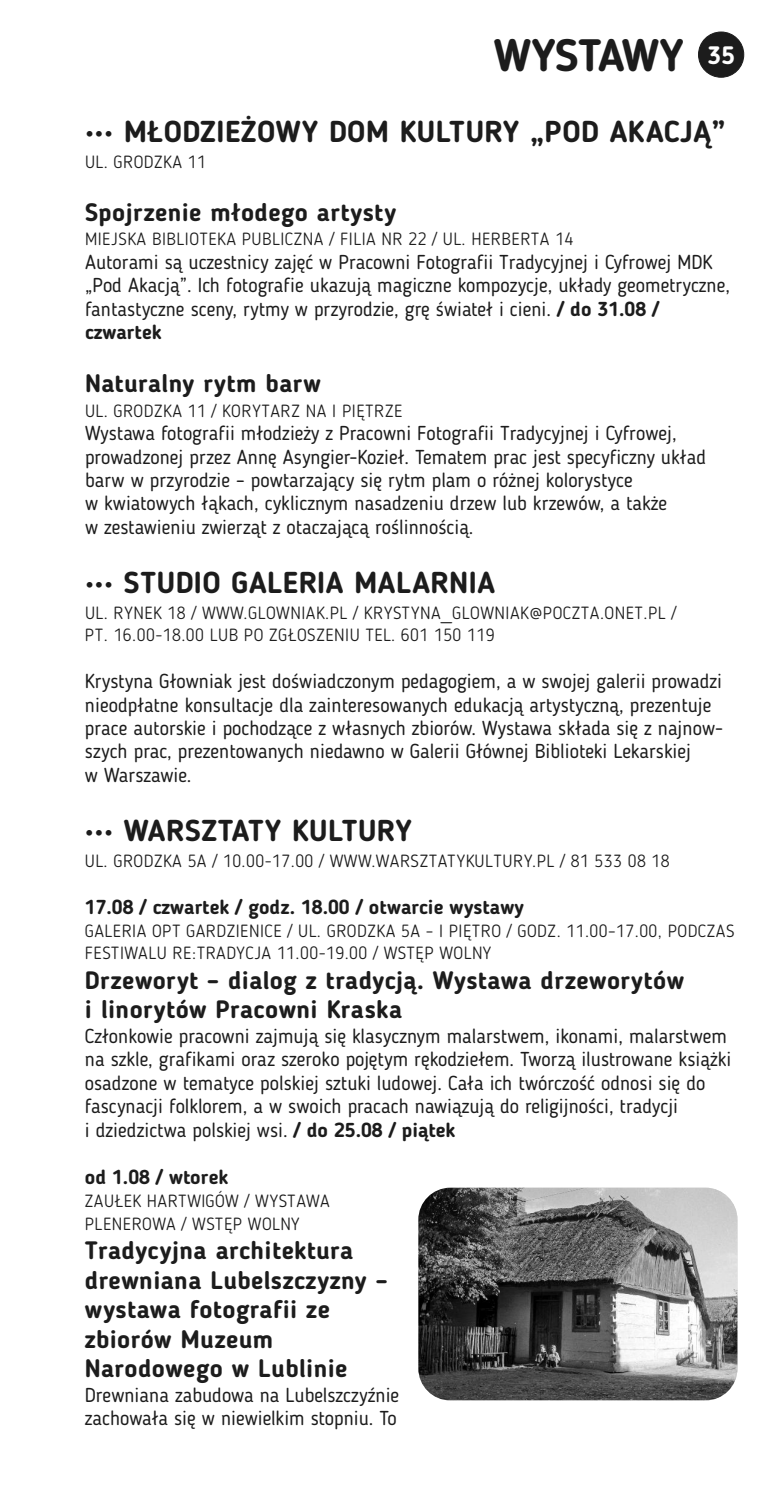
<style>
.page{position:relative;width:780px;height:1489px;background:#fff}
.page>*{position:absolute;margin:0;border:0;box-sizing:border-box;transform-origin:0 0}
.t1{font:700 45px "Blogger Sans";letter-spacing:-.01em;color:#1c1c1c}
.t2{font:700 30px "Blogger Sans";letter-spacing:.015em;color:#1c1c1c}
.t3{font:700 25px/29.5px "Blogger Sans";letter-spacing:.015em;color:#1c1c1c}
.t4{font:20px/23.5px "Blogger Sans";color:#1c1c1c}
.t5{font:700 20px "Blogger Sans";color:#1c1c1c}
.t6{font:300 17.5px/22.5px "Blogger Sans";letter-spacing:.03em;color:#1c1c1c}
.s1{font-weight:700}
</style>
<div class="page">
<div style="left:698px;top:32px;width:46px;height:45px;background:#1c1c1c;border:1px solid #1c1c1c;border-radius:50%"></div>
<img style="left:418px;top:1187px;width:319px;height:213px;border-radius:32px">
<h1 class="t1" style="left:493px;top:37px;width:243px">WYSTAWY <sup>35</sup></h1>
<h2 class="t2" style="left:85px;top:119px;width:642px">••• MŁODZIEŻOWY DOM KULTURY „POD AKACJĄ”</h2>
<p class="t6" style="left:85px;top:152px;width:122px">UL. GRODZKA 11</p>
<p class="t3" style="left:85px;top:199px;width:312px">Spojrzenie młodego artysty</p>
<p class="t6" style="left:85px;top:229px;width:490px">MIEJSKA BIBLIOTEKA PUBLICZNA / FILIA NR 22 / UL. HERBERTA 14</p>
<p class="t4" style="left:85px;top:251px;width:646px">Autorami są uczestnicy zajęć w Pracowni Fotografii Tradycyjnej i Cyfrowej MDK „Pod Akacją”. Ich fotografie ukazują magiczne kompozycje, układy geometryczne, fantastyczne sceny, rytmy w przyrodzie, grę świateł i cieni. <span class="s1">/ do 31.08 / czwartek</span></p>
<p class="t3" style="left:85px;top:371px;width:237px">Naturalny rytm barw</p>
<p class="t6" style="left:85px;top:401px;width:319px">UL. GRODZKA 11 / KORYTARZ NA I PIĘTRZE</p>
<p class="t4" style="left:85px;top:423px;width:622px">Wystawa fotografii młodzieży z Pracowni Fotografii Tradycyjnej i Cyfrowej, prowadzonej przez Annę Asyngier-Kozieł. Tematem prac jest specyficzny układ barw w przyrodzie – powtarzający się rytm plam o różnej kolorystyce<br>w kwiatowych łąkach, cyklicznym nasadzeniu drzew lub krzewów, a także<br>w zestawieniu zwierząt z otaczającą roślinnością.</p>
<h2 class="t2" style="left:85px;top:570px;width:411px">••• STUDIO GALERIA MALARNIA</h2>
<p class="t6" style="left:85px;top:602px;width:593px">UL. RYNEK 18 / WWW.GLOWNIAK.PL / KRYSTYNA_GLOWNIAK@POCZTA.ONET.PL /<br>PT. 16.00-18.00 LUB PO ZGŁOSZENIU TEL. 601 150 119</p>
<p class="t4" style="left:85px;top:671px;width:639px">Krystyna Głowniak jest doświadczonym pedagogiem, a w swojej galerii prowadzi nieodpłatne konsultacje dla zainteresowanych edukacją artystyczną, prezentuje prace autorskie i pochodzące z własnych zbiorów. Wystawa składa się z najnow&shy;szych prac, prezentowanych niedawno w Galerii Głównej Biblioteki Lekarskiej<br>w Warszawie.</p>
<h2 class="t2" style="left:85px;top:817px;width:328px">••• WARSZTATY KULTURY</h2>
<p class="t6" style="left:85px;top:850px;width:586px">UL. GRODZKA 5A / 10.00-17.00 / WWW.WARSZTATYKULTURY.PL / 81 533 08 18</p>
<p class="t5" style="left:85px;top:898px;width:440px">17.08 / czwartek / godz. 18.00 / otwarcie wystawy</p>
<p class="t6" style="left:85px;top:921px;width:651px">GALERIA OPT GARDZIENICE / UL. GRODZKA 5A – I PIĘTRO / GODZ. 11.00–17.00, PODCZAS<br>FESTIWALU RE:TRADYCJA 11.00-19.00 / WSTĘP WOLNY</p>
<p class="t3" style="left:85px;top:967px;width:600px">Drzeworyt – dialog z tradycją. Wystawa drzeworytów i linorytów Pracowni Kraska</p>
<p class="t4" style="left:85px;top:1026px;width:648px">Członkowie pracowni zajmują się klasycznym malarstwem, ikonami, malarstwem na szkle, grafikami oraz szeroko pojętym rękodziełem. Tworzą ilustrowane książki osadzone w tematyce polskiej sztuki ludowej. Cała ich twórczość odnosi się do fascynacji folklorem, a w swoich pracach nawiązują do religijności, tradycji<br>i dziedzictwa polskiej wsi. <span class="s1">/ do 25.08 / piątek</span></p>
<p class="t5" style="left:85px;top:1168px;width:145px">od 1.08 / wtorek</p>
<p class="t6" style="left:85px;top:1191px;width:246px">ZAUŁEK HARTWIGÓW / WYSTAWA<br>PLENEROWA / WSTĘP WOLNY</p>
<p class="t3" style="left:85px;top:1237px;width:304px">Tradycyjna architektura drewniana Lubelszczyzny – wystawa fotografii ze zbiorów Muzeum<br>Narodowego w Lublinie</p>
<p class="t4" style="left:85px;top:1384px;width:316px">Drewniana zabudowa na Lubelszczyźnie zachowała się w niewielkim stopniu. To</p>
</div>
